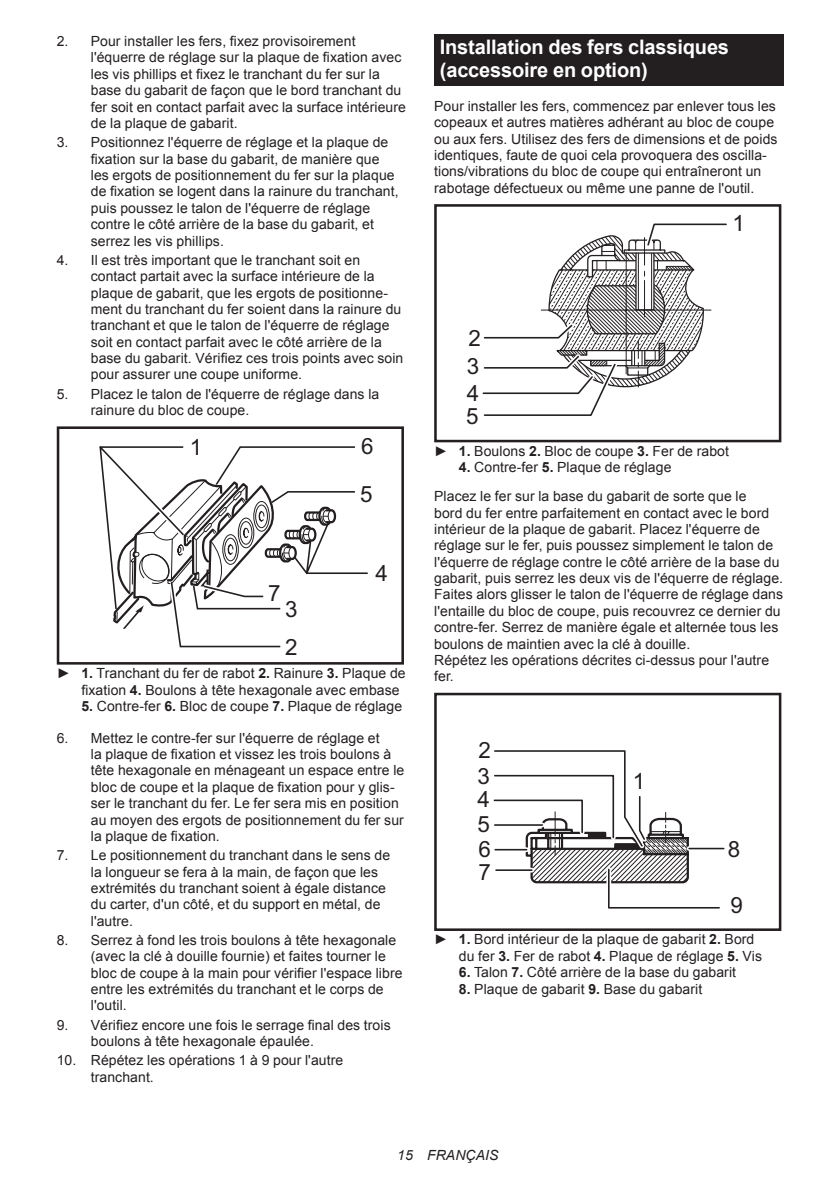
<style>
.page{position:relative;width:840px;height:1191px;background:#fff}
.page>*{position:absolute;margin:0;border:0;box-sizing:border-box;transform-origin:0 0}
.t1{font:22.4px/24.2px "Arial";color:#231f20}
.t2{font:700 20px/23.4px "Arial";letter-spacing:-.01em;color:#fff}
.t3{font:14px/16.4px "Arial";letter-spacing:.005em;color:#231f20}
.t4{font:italic 14px "Arial";letter-spacing:.005em;color:#231f20}
.s1{font-weight:700}
</style>
<div class="page">
<svg style="left:99px;top:446px;width:238px;height:202px"></svg>
<div style="left:57px;top:426px;width:347px;height:238px;border:3px solid #231f20"></div>
<div style="left:434px;top:34px;width:348px;height:52px;background:#231f20"></div>
<svg style="left:482px;top:223px;width:245px;height:193px"></svg>
<div style="left:434px;top:204px;width:347px;height:238px;border:3px solid #231f20"></div>
<svg style="left:493px;top:750px;width:232px;height:159px"></svg>
<div style="left:434px;top:693px;width:347px;height:238px;border:3px solid #231f20"></div>
<p class="t3" style="left:91px;top:33px;width:316px;text-indent:-34px">2. Pour installer les fers, fixez provisoirement l'équerre de réglage sur la plaque de fixation avec les vis phillips et fixez le tranchant du fer sur la base du gabarit de façon que le bord tranchant du fer soit en contact parfait avec la surface intérieure de la plaque de gabarit.</p>
<p class="t3" style="left:91px;top:134px;width:309px;text-indent:-34px">3. Positionnez l'équerre de réglage et la plaque de fixation sur la base du gabarit, de manière que les ergots de positionnement du fer sur la plaque de fixation se logent dans la rainure du tranchant, puis poussez le talon de l'équerre de réglage contre le côté arrière de la base du gabarit, et serrez les vis phillips.</p>
<p class="t3" style="left:91px;top:252px;width:314px;text-indent:-34px">4. Il est très important que le tranchant soit en contact partait avec la surface intérieure de la plaque de gabarit, que les ergots de positionne&shy;ment du tranchant du fer soient dans la rainure du tranchant et que le talon de l'équerre de réglage soit en contact parfait avec le côté arrière de la base du gabarit. Vérifiez ces trois points avec soin pour assurer une coupe uniforme.</p>
<p class="t3" style="left:91px;top:386px;width:290px;text-indent:-34px">5. Placez le talon de l'équerre de réglage dans la rainure du bloc de coupe.</p>
<h1 class="t1" style="left:190px;top:436px;width:14px">1</h1>
<h1 class="t1" style="left:361px;top:434px;width:14px">6</h1>
<h1 class="t1" style="left:360px;top:482px;width:14px">5</h1>
<h1 class="t1" style="left:268px;top:581px;width:14px">7</h1>
<h1 class="t1" style="left:285px;top:597px;width:14px">3</h1>
<h1 class="t1" style="left:285px;top:635px;width:14px">2</h1>
<h1 class="t1" style="left:375px;top:561px;width:14px">4</h1>
<p class="t3" style="left:81px;top:665px;width:325px;text-indent:-25px">► <span class="s1">1.</span> Tranchant du fer de rabot <span class="s1">2.</span> Rainure <span class="s1">3.</span> Plaque de fixation <span class="s1">4.</span> Boulons à tête hexagonale avec embase</p>
<p class="t3" style="left:81px;top:698px;width:322px"><span class="s1">5.</span> Contre-fer <span class="s1">6.</span> Bloc de coupe <span class="s1">7.</span> Plaque de réglage</p>
<p class="t3" style="left:91px;top:729px;width:315px;text-indent:-34px">6. Mettez le contre-fer sur l'équerre de réglage et<br>la plaque de fixation et vissez les trois boulons à tête hexagonale en ménageant un espace entre le bloc de coupe et la plaque de fixation pour y glis&shy;ser le tranchant du fer. Le fer sera mis en position au moyen des ergots de positionnement du fer sur la plaque de fixation.</p>
<p class="t3" style="left:91px;top:847px;width:301px;text-indent:-34px">7. Le positionnement du tranchant dans le sens de la longueur se fera à la main, de façon que les extrémités du tranchant soient à égale distance du carter, d'un côté, et du support en métal, de l'autre.</p>
<p class="t3" style="left:91px;top:932px;width:313px;text-indent:-34px">8. Serrez à fond les trois boulons à tête hexagonale (avec la clé à douille fournie) et faites tourner le bloc de coupe à la main pour vérifier l'espace libre entre les extrémités du tranchant et le corps de l'outil.</p>
<p class="t3" style="left:91px;top:1016px;width:301px;text-indent:-34px">9. Vérifiez encore une fois le serrage final des trois boulons à tête hexagonale épaulée.</p>
<p class="t3" style="left:91px;top:1052px;width:254px;text-indent:-34px">10. Répétez les opérations 1 à 9 pour l'autre tranchant.</p>
<h2 class="t2" style="left:439px;top:36px;width:290px">Installation des fers classiques (accessoire en option)</h2>
<p class="t3" style="left:434px;top:98px;width:345px">Pour installer les fers, commencez par enlever tous les copeaux et autres matières adhérant au bloc de coupe ou aux fers. Utilisez des fers de dimensions et de poids identiques, faute de quoi cela provoquera des oscilla&shy;tions/vibrations du bloc de coupe qui entraîneront un rabotage défectueux ou même une panne de l'outil.</p>
<h1 class="t1" style="left:732px;top:211px;width:14px">1</h1>
<h1 class="t1" style="left:466px;top:323px;width:16px;line-height:28.8px">2<br>3</h1>
<h1 class="t1" style="left:466px;top:381px;width:15px;line-height:23.2px">4<br>5</h1>
<p class="t3" style="left:434px;top:443px;width:296px">► <span class="s1">1.</span> Boulons <span class="s1">2.</span> Bloc de coupe <span class="s1">3.</span> Fer de rabot</p>
<p class="t3" style="left:434px;top:453px;width:313px;line-height:28.8px;text-indent:25px"><span class="s1">4.</span> Contre-fer <span class="s1">5.</span> Plaque de réglage<br>Placez le fer sur la base du gabarit de sorte que le</p>
<p class="t3" style="left:434px;top:504px;width:350px">bord du fer entre parfaitement en contact avec le bord intérieur de la plaque de gabarit. Placez l'équerre de réglage sur le fer, puis poussez simplement le talon de l'équerre de réglage contre le côté arrière de la base du gabarit, puis serrez les deux vis de l'équerre de réglage.<br>Faites alors glisser le talon de l'équerre de réglage dans l'entaille du bloc de coupe, puis recouvrez ce dernier du contre-fer. Serrez de manière égale et alternée tous les boulons de maintien avec la clé à douille.<br>Répétez les opérations décrites ci-dessus pour l'autre fer.</p>
<h1 class="t1" style="left:477px;top:738px;width:15px;line-height:25.6px">2<br>3</h1>
<h1 class="t1" style="left:477px;top:787px;width:15px;text-align:justify">4<br>5<br>6<br>7</h1>
<h1 class="t1" style="left:632px;top:769px;width:14px">1</h1>
<h1 class="t1" style="left:727px;top:837px;width:14px">8</h1>
<h1 class="t1" style="left:730px;top:893px;width:14px">9</h1>
<p class="t3" style="left:458px;top:931px;width:304px;text-indent:-25px">► <span class="s1">1.</span> Bord intérieur de la plaque de gabarit <span class="s1">2.</span> Bord du fer <span class="s1">3.</span> Fer de rabot <span class="s1">4.</span> Plaque de réglage <span class="s1">5.</span> Vis</p>
<p class="t3" style="left:458px;top:964px;width:278px"><span class="s1">6.</span> Talon <span class="s1">7.</span> Côté arrière de la base du gabarit</p>
<p class="t3" style="left:458px;top:980px;width:245px"><span class="s1">8.</span> Plaque de gabarit <span class="s1">9.</span> Base du gabarit</p>
<p class="t4" style="left:397px;top:1146px;width:103px">15 FRANÇAIS</p>
</div>
